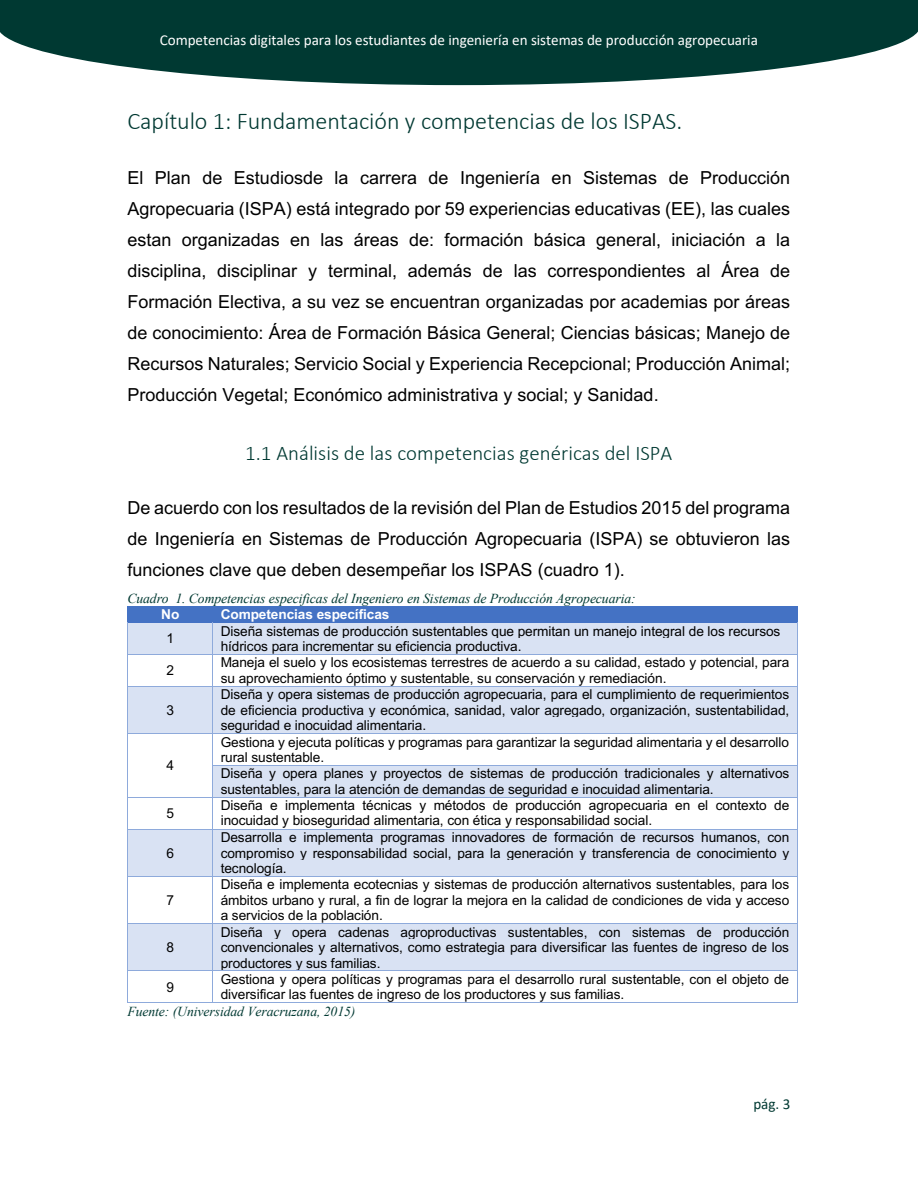
<style>
.page{position:relative;width:918px;height:1188px;background:#fff}
.page>*{position:absolute;margin:0;border:0;box-sizing:border-box;transform-origin:0 0}
.t1{font:300 24.15px "Calibri";color:#003932}
.t2{font:300 20.85px "Calibri";letter-spacing:.005em;color:#003932}
.t3{font:18px/31px "Arial";color:#000;text-align:justify}
.t4{font:15.15px "Calibri";letter-spacing:-.005em;color:#fff}
.t5{font:15.15px "Calibri";color:#003932}
.t6{font:13.65px/15.5px "Arial";letter-spacing:-.005em;color:#000}
.t7{font:italic 13.65px "Times New Roman";letter-spacing:-.005em;color:#003932}
.t8{font:700 13.65px "Arial";letter-spacing:-.005em;color:#fff}
</style>
<div class="page">
<svg style="left:0;top:0;width:918px;height:85px;background:#25554f"></svg>
<div style="left:128px;top:607px;width:85px;height:15px;background:#4472c4"></div>
<div style="left:213px;top:607px;width:584px;height:15px;background:#4472c4"></div>
<hr style="left:128px;top:606px;width:84px;height:1px;background:#4472c4">
<hr style="left:213px;top:606px;width:584px;height:1px;background:#4472c4">
<div style="left:128px;top:623px;width:84px;height:31px;background:#d9e2f3"></div>
<div style="left:213px;top:623px;width:584px;height:31px;background:#d9e2f3"></div>
<svg style="left:127px;top:606px;width:1px;height:17px"></svg>
<hr style="left:128px;top:622px;width:84px;height:1px;background:#4472c4">
<hr style="left:213px;top:622px;width:584px;height:1px;background:#4472c4">
<svg style="left:797px;top:606px;width:1px;height:17px"></svg>
<hr style="left:127px;top:623px;width:1px;height:31px;background:#8eaadb">
<hr style="left:212px;top:623px;width:1px;height:31px;background:#8eaadb">
<hr style="left:797px;top:623px;width:1px;height:31px;background:#8eaadb">
<hr style="left:128px;top:654px;width:84px;height:1px;background:#8eaadb">
<hr style="left:213px;top:654px;width:584px;height:1px;background:#8eaadb">
<hr style="left:127px;top:655px;width:1px;height:31px;background:#8eaadb">
<hr style="left:212px;top:655px;width:1px;height:31px;background:#8eaadb">
<hr style="left:797px;top:655px;width:1px;height:31px;background:#8eaadb">
<div style="left:128px;top:687px;width:84px;height:46px;background:#d9e2f3"></div>
<div style="left:213px;top:687px;width:584px;height:46px;background:#d9e2f3"></div>
<hr style="left:128px;top:686px;width:84px;height:1px;background:#8eaadb">
<hr style="left:213px;top:686px;width:584px;height:1px;background:#8eaadb">
<hr style="left:127px;top:687px;width:1px;height:46px;background:#8eaadb">
<hr style="left:212px;top:687px;width:1px;height:46px;background:#8eaadb">
<hr style="left:797px;top:687px;width:1px;height:46px;background:#8eaadb">
<hr style="left:128px;top:733px;width:84px;height:1px;background:#8eaadb">
<hr style="left:213px;top:733px;width:584px;height:1px;background:#8eaadb">
<hr style="left:127px;top:734px;width:1px;height:31px;background:#8eaadb">
<hr style="left:212px;top:734px;width:1px;height:31px;background:#8eaadb">
<hr style="left:797px;top:734px;width:1px;height:31px;background:#8eaadb">
<div style="left:213px;top:766px;width:584px;height:31px;background:#d9e2f3"></div>
<hr style="left:213px;top:765px;width:584px;height:1px;background:#8eaadb">
<hr style="left:127px;top:766px;width:1px;height:31px;background:#8eaadb">
<hr style="left:212px;top:766px;width:1px;height:31px;background:#8eaadb">
<hr style="left:797px;top:766px;width:1px;height:31px;background:#8eaadb">
<hr style="left:128px;top:797px;width:84px;height:1px;background:#8eaadb">
<hr style="left:213px;top:797px;width:584px;height:1px;background:#8eaadb">
<hr style="left:127px;top:797px;width:1px;height:32px;background:#8eaadb">
<hr style="left:212px;top:797px;width:1px;height:32px;background:#8eaadb">
<hr style="left:797px;top:797px;width:1px;height:32px;background:#8eaadb">
<div style="left:128px;top:829px;width:84px;height:47px;background:#d9e2f3"></div>
<div style="left:213px;top:829px;width:584px;height:47px;background:#d9e2f3"></div>
<hr style="left:128px;top:829px;width:84px;height:1px;background:#8eaadb">
<hr style="left:213px;top:829px;width:584px;height:1px;background:#8eaadb">
<hr style="left:127px;top:829px;width:1px;height:47px;background:#8eaadb">
<hr style="left:212px;top:829px;width:1px;height:47px;background:#8eaadb">
<hr style="left:797px;top:829px;width:1px;height:47px;background:#8eaadb">
<hr style="left:128px;top:876px;width:84px;height:1px;background:#8eaadb">
<hr style="left:213px;top:876px;width:584px;height:1px;background:#8eaadb">
<hr style="left:127px;top:877px;width:1px;height:46px;background:#8eaadb">
<hr style="left:212px;top:877px;width:1px;height:46px;background:#8eaadb">
<hr style="left:797px;top:877px;width:1px;height:46px;background:#8eaadb">
<div style="left:128px;top:924px;width:84px;height:47px;background:#d9e2f3"></div>
<div style="left:213px;top:924px;width:584px;height:47px;background:#d9e2f3"></div>
<hr style="left:128px;top:923px;width:84px;height:1px;background:#8eaadb">
<hr style="left:213px;top:923px;width:584px;height:1px;background:#8eaadb">
<hr style="left:127px;top:924px;width:1px;height:47px;background:#8eaadb">
<hr style="left:212px;top:924px;width:1px;height:47px;background:#8eaadb">
<hr style="left:797px;top:924px;width:1px;height:47px;background:#8eaadb">
<hr style="left:128px;top:971px;width:84px;height:1px;background:#8eaadb">
<hr style="left:213px;top:971px;width:584px;height:1px;background:#8eaadb">
<hr style="left:127px;top:971px;width:1px;height:31px;background:#8eaadb">
<hr style="left:128px;top:1002px;width:84px;height:1px;background:#8eaadb">
<hr style="left:212px;top:971px;width:1px;height:31px;background:#8eaadb">
<hr style="left:213px;top:1002px;width:584px;height:1px;background:#8eaadb">
<hr style="left:797px;top:971px;width:1px;height:31px;background:#8eaadb">
<p class="t4" style="left:160px;top:31px;width:600px">Competencias digitales para los estudiantes de ingeniería en sistemas de producción agropecuaria</p>
<h1 class="t1" style="left:127px;top:106px;width:556px">Capítulo 1: Fundamentación y competencias de los ISPAS.</h1>
<p class="t3" style="left:127px;top:162px;width:664px">El Plan de Estudiosde la carrera de Ingeniería en Sistemas de Producción Agropecuaria (ISPA) está integrado por 59 experiencias educativas (EE), las cuales estan organizadas en las áreas de: formación básica general, iniciación a la disciplina, disciplinar y terminal, además de las correspondientes al Área de Formación Electiva, a su vez se encuentran organizadas por academias por áreas de conocimiento: Área de Formación Básica General; Ciencias básicas; Manejo de Recursos Naturales; Servicio Social y Experiencia Recepcional; Producción Animal; Producción Vegetal; Económico administrativa y social; y Sanidad.</p>
<h2 class="t2" style="left:245px;top:441px;width:429px">1.1 Análisis de las competencias genéricas del ISPA</h2>
<h3 class="t3" style="left:127px;top:492px;width:664px">De acuerdo con los resultados de la revisión del Plan de Estudios 2015 del programa de Ingeniería en Sistemas de Producción Agropecuaria (ISPA) se obtuvieron las funciones clave que deben desempeñar los ISPAS (cuadro 1).</h3>
<p class="t7" style="left:127px;top:591px;width:510px">Cuadro 1. Competencias especificas del Ingeniero en Sistemas de Producción Agropecuaria:</p>
<p class="t8" style="left:161px;top:607px;width:20px">No</p>
<p class="t8" style="left:221px;top:607px;width:170px">Competencias específicas</p>
<p class="t6" style="left:167px;top:631px;width:9px">1</p>
<p class="t6" style="left:221px;top:623px;width:561px">Diseña sistemas de producción sustentables que permitan un manejo integral de los recursos hídricos para incrementar su eficiencia productiva.</p>
<p class="t6" style="left:167px;top:663px;width:9px">2</p>
<p class="t6" style="left:221px;top:655px;width:570px">Maneja el suelo y los ecosistemas terrestres de acuerdo a su calidad, estado y potencial, para su aprovechamiento óptimo y sustentable, su conservación y remediación.</p>
<p class="t6" style="left:167px;top:702px;width:9px">3</p>
<p class="t6" style="left:221px;top:687px;width:570px;text-align:justify">Diseña y opera sistemas de producción agropecuaria, para el cumplimiento de requerimientos de eficiencia productiva y económica, sanidad, valor agregado, organización, sustentabilidad, seguridad e inocuidad alimentaria.</p>
<p class="t6" style="left:167px;top:758px;width:9px">4</p>
<p class="t6" style="left:221px;top:734px;width:570px">Gestiona y ejecuta políticas y programas para garantizar la seguridad alimentaria y el desarrollo rural sustentable.<br>Diseña y opera planes y proyectos de sistemas de producción tradicionales y alternativos sustentables, para la atención de demandas de seguridad e inocuidad alimentaria.</p>
<p class="t6" style="left:167px;top:805px;width:9px">5</p>
<p class="t6" style="left:221px;top:798px;width:570px">Diseña e implementa técnicas y métodos de producción agropecuaria en el contexto de inocuidad y bioseguridad alimentaria, con ética y responsabilidad social.</p>
<p class="t6" style="left:167px;top:845px;width:9px">6</p>
<p class="t6" style="left:221px;top:830px;width:570px;text-align:justify">Desarrolla e implementa programas innovadores de formación de recursos humanos, con compromiso y responsabilidad social, para la generación y transferencia de conocimiento y tecnología.</p>
<p class="t6" style="left:167px;top:892px;width:9px">7</p>
<p class="t6" style="left:167px;top:940px;width:9px">8</p>
<p class="t6" style="left:221px;top:877px;width:570px;text-align:justify">Diseña e implementa ecotecnias y sistemas de producción alternativos sustentables, para los ámbitos urbano y rural, a fin de lograr la mejora en la calidad de condiciones de vida y acceso a servicios de la población.</p>
<p class="t6" style="left:221px;top:924px;width:570px;text-align:justify">Diseña y opera cadenas agroproductivas sustentables, con sistemas de producción convencionales y alternativos, como estrategia para diversificar las fuentes de ingreso de los productores y sus familias.</p>
<p class="t6" style="left:167px;top:979px;width:9px">9</p>
<p class="t6" style="left:221px;top:971px;width:570px">Gestiona y opera políticas y programas para el desarrollo rural sustentable, con el objeto de diversificar las fuentes de ingreso de los productores y sus familias.</p>
<p class="t7" style="left:127px;top:1003px;width:229px">Fuente: (Universidad Veracruzana, 2015)</p>
<p class="t5" style="left:753px;top:1094px;width:38px">pág. 3</p>
</div>
